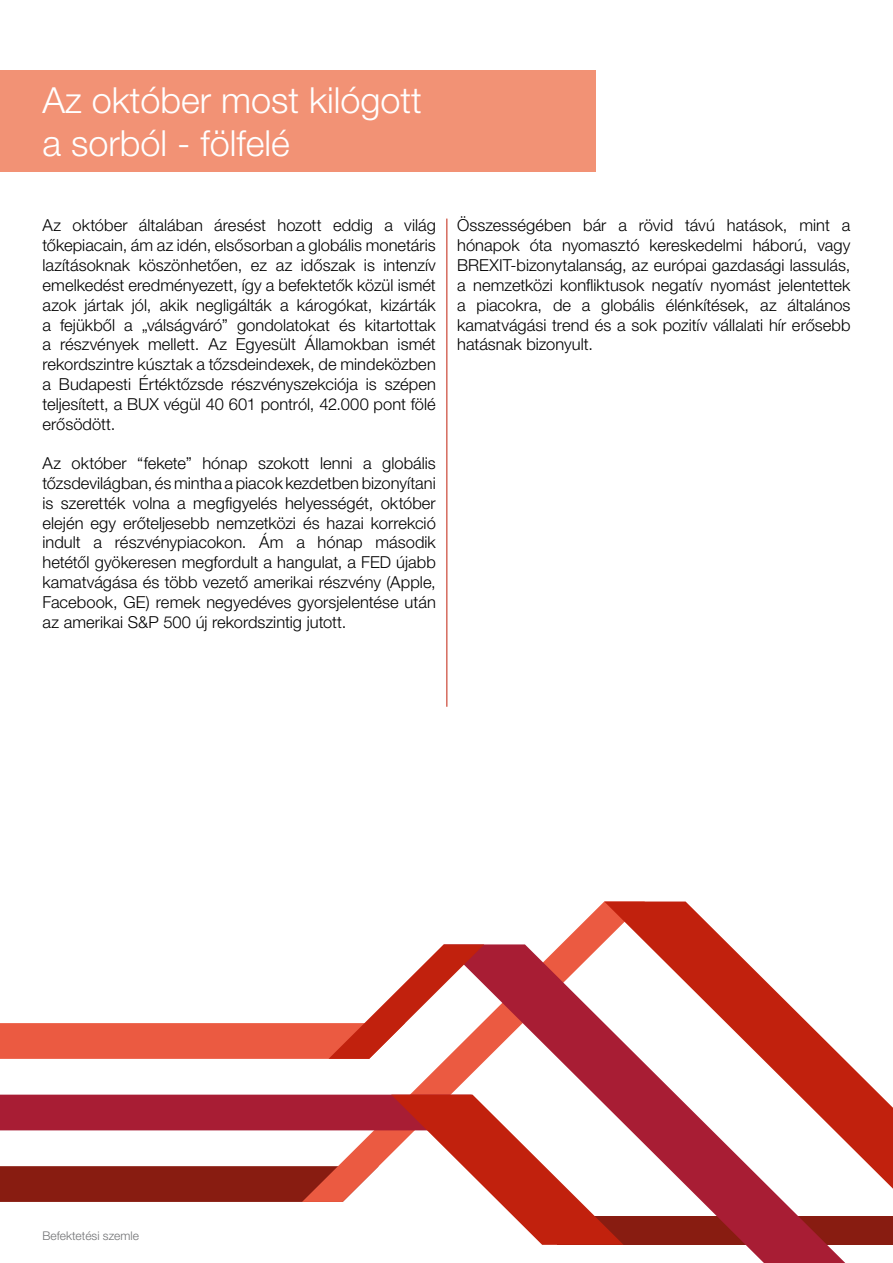
<style>
.page{position:relative;width:893px;height:1263px;background:#fff}
.page>*{position:absolute;margin:0;border:0;box-sizing:border-box;transform-origin:0 0}
.t1{font:300 36px/43.2px "Helvetica Neue LT Pro";color:#fff}
.t2{font:300 16.5px/19.8px "Helvetica Neue LT Pro";color:#000;text-align:justify}
.t3{font:300 12px "Helvetica Neue LT Pro";color:#707173}
</style>
<div class="page">
<div style="left:557px;top:1216px;width:336px;height:29px;background:#881c11"></div>
<svg style="left:302px;top:902px;width:302px;height:193px"></svg>
<svg style="left:444px;top:944px;width:401px;height:319px"></svg>
<svg style="left:604px;top:901px;width:289px;height:288px"></svg>
<svg style="left:0;top:944px;width:484px;height:115px"></svg>
<svg style="left:0;top:1095px;width:624px;height:150px"></svg>
<div style="left:0;top:71px;width:595px;height:101px;background:#f29275"></div>
<hr style="left:446px;top:219px;width:1px;height:488px;background:#c1210d">
<h1 class="t1" style="left:43px;top:78px;width:381px">Az október most kilógott a sorból - fölfelé</h1>
<p class="t2" style="left:43px;top:215px;width:395px">Az október általában áresést hozott eddig a világ tőkepiacain, ám az idén, elsősorban a globális monetáris lazításoknak köszönhetően, ez az időszak is intenzív emelkedést eredményezett, így a befektetők közül ismét azok jártak jól, akik negligálták a károgókat, kizárták a fejükből a „válságváró” gondolatokat és kitartottak a részvények mellett. Az Egyesült Államokban ismét rekordszintre kúsztak a tőzsdeindexek, de mindeközben a Budapesti Értéktőzsde részvényszekciója is szépen teljesített, a BUX végül 40 601 pontról, 42.000 pont fölé erősödött.</p>
<p class="t2" style="left:43px;top:453px;width:395px">Az október “fekete” hónap szokott lenni a globális tőzsdevilágban, és mintha a piacok kezdetben bizonyítani is szerették volna a megfigyelés helyességét, október elején egy erőteljesebb nemzetközi és hazai korrekció indult a részvénypiacokon. Ám a hónap második hetétől gyökeresen megfordult a hangulat, a FED újabb kamatvágása és több vezető amerikai részvény (Apple, Facebook, GE) remek negyedéves gyorsjelentése után az amerikai S&amp;P 500 új rekordszintig jutott.</p>
<p class="t2" style="left:457px;top:215px;width:395px">Összességében bár a rövid távú hatások, mint a hónapok óta nyomasztó kereskedelmi háború, vagy BREXIT-bizonytalanság, az európai gazdasági lassulás, a nemzetközi konfliktusok negatív nyomást jelentettek a piacokra, de a globális élénkítések, az általános kamatvágási trend és a sok pozitív vállalati hír erősebb hatásnak bizonyult.</p>
<p class="t3" style="left:43px;top:1228px;width:98px">Befektetési szemle</p>
</div>
